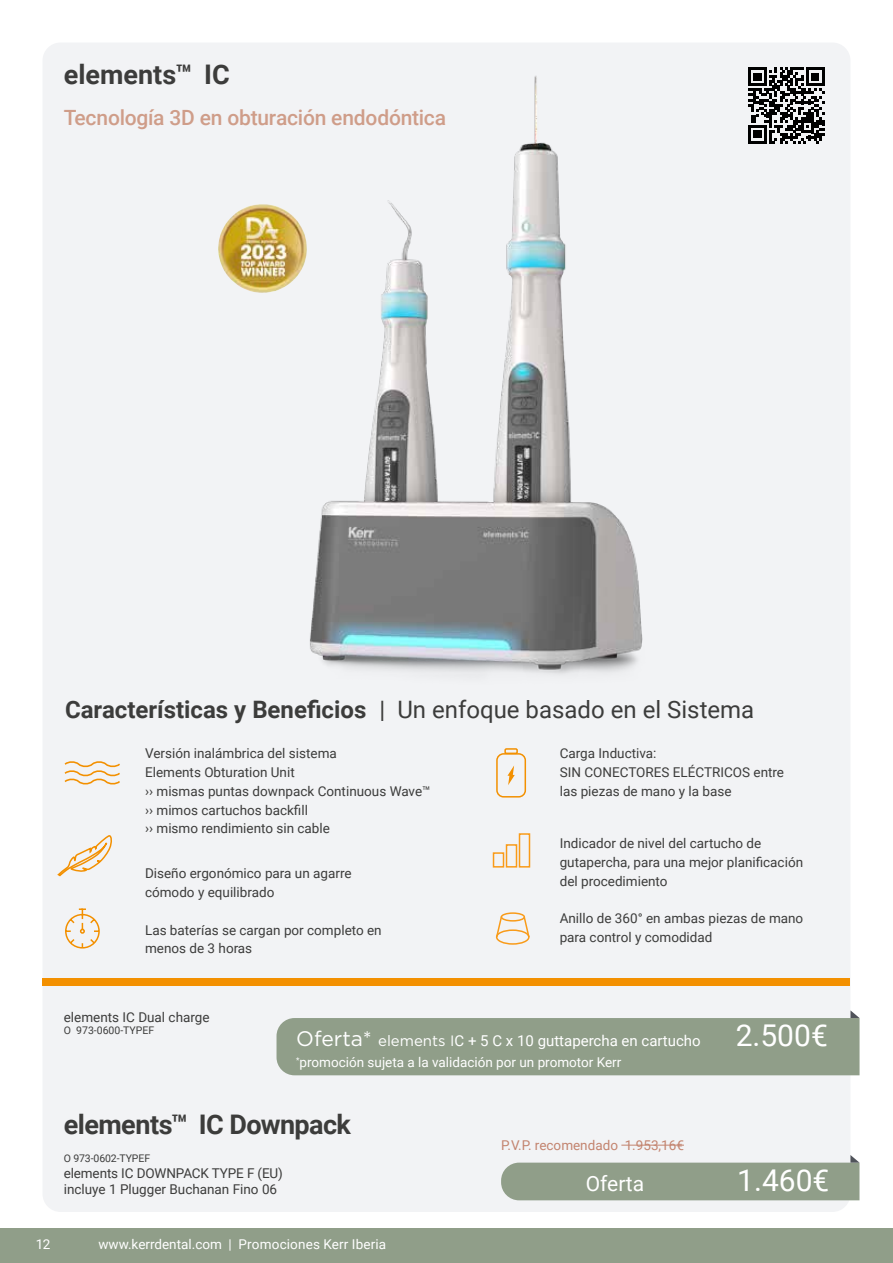
<style>
.page{position:relative;width:893px;height:1263px;background:#fff}
.page>*{position:absolute;margin:0;border:0;box-sizing:border-box;transform-origin:0 0}
.t1{font:30px "Roboto";color:#fff}
.t2{font:700 27px "Roboto";letter-spacing:-.015em;color:#3c3c3b}
.t3{font:24px "Roboto";color:#3c3c3b}
.t4{font:500 21px "Roboto";letter-spacing:-.01em;color:#cf9d89}
.t5{font:21px "Roboto";color:#fff}
.t6{font:15px "Roboto";color:#fff}
.t7{font:13.5px/18.8px "Roboto";color:#3c3c3b}
.t8{font:13.5px "Roboto";color:#fff}
.t9{font:13.5px "Roboto";color:#c3846f}
.t10{font:10.5px "Roboto";color:#3c3c3b}
.s1{font-weight:700}
.s2{font-family:"Gotham";font-size:21px}
.s3{font-family:"Gotham"}
.s4{font-size:30px}
</style>
<div class="page">
<div style="left:0;top:1229px;width:893px;height:34px;background:#909e89"></div>
<div style="left:43px;top:43px;width:807px;height:1169px;background:#f2f3f5;border-radius:18px"></div>
<img style="left:310px;top:76px;width:333px;height:598px">
<div style="left:496px;top:753px;width:30px;height:44px;border:2px solid #f39000;border-radius:7px"></div>
<div style="left:504px;top:748px;width:14px;height:6px;border:2px solid #f39000"></div>
<svg style="left:507px;top:766px;width:8px;height:19px"></svg>
<svg style="left:58px;top:835px;width:54px;height:42px"></svg>
<svg style="left:64px;top:761px;width:56px;height:24px"></svg>
<svg style="left:65px;top:908px;width:35px;height:41px"></svg>
<svg style="left:492px;top:833px;width:39px;height:35px"></svg>
<div style="left:501px;top:912px;width:24px;height:9px;border:2px solid #f99b19;border-radius:50%"></div>
<div style="left:496px;top:929px;width:34px;height:16px;border:2px solid #f99b19;border-radius:50%"></div>
<svg style="left:495px;top:915px;width:8px;height:24px"></svg>
<svg style="left:522px;top:915px;width:8px;height:24px"></svg>
<div style="left:43px;top:978px;width:807px;height:8px;background:#f39000"></div>
<svg style="left:276px;top:1010px;width:583px;height:65px;background:#9ca896"></svg>
<hr style="left:621px;top:1145px;width:63px;height:1px;background:#c3846f">
<svg style="left:501px;top:1155px;width:358px;height:45px"></svg>
<svg style="left:748px;top:67px;width:76px;height:77px"></svg>
<img style="left:218px;top:204px;width:89px;height:89px">
<h2 class="t2" style="left:64px;top:56px;width:167px">elements™ IC</h2>
<h3 class="t4" style="left:64px;top:103px;width:384px">Tecnología 3D en obturación endodóntica</h3>
<h3 class="t3" style="left:65px;top:693px;width:691px"><span class="s1">Características y Beneficios</span> | Un enfoque basado en el Sistema</h3>
<p class="t7" style="left:145px;top:744px;width:287px">Versión inalámbrica del sistema<br>Elements Obturation Unit<br>›› mismas puntas downpack Continuous Wave™ ›› mimos cartuchos backfill<br>›› mismo rendimiento sin cable</p>
<p class="t7" style="left:145px;top:864px;width:208px">Diseño ergonómico para un agarre cómodo y equilibrado</p>
<p class="t7" style="left:145px;top:920px;width:238px">Las baterías se cargan por completo en menos de 3 horas</p>
<p class="t7" style="left:560px;top:744px;width:226px">Carga Inductiva:<br>SIN CONECTORES ELÉCTRICOS entre las piezas de mano y la base</p>
<p class="t7" style="left:560px;top:834px;width:245px">Indicador de nivel del cartucho de gutapercha, para una mejor planificación del procedimiento</p>
<p class="t7" style="left:560px;top:909px;width:245px">Anillo de 360° en ambas piezas de mano para control y comodidad</p>
<p class="t7" style="left:64px;top:1007px;width:147px">elements IC Dual charge</p>
<p class="t10" style="left:64px;top:1023px;width:92px">O 973-0600-TYPEF</p>
<p class="t6" style="left:296px;top:1030px;width:533px"><span class="s2">Oferta*</span> <span class="s3">elements I</span>C + 5 C x 10 guttapercha en cartucho <span class="s4">2.500€</span></p>
<p class="t8" style="left:296px;top:1053px;width:327px"><sup>*</sup>promoción sujeta a la validación por un promotor Kerr</p>
<h2 class="t2" style="left:64px;top:1105px;width:289px">elements™ IC Downpack</h2>
<p class="t10" style="left:64px;top:1151px;width:88px">O 973-0602-TYPEF</p>
<p class="t7" style="left:64px;top:1165px;width:221px;line-height:16.2px">elements IC DOWNPACK TYPE F (EU) incluye 1 Plugger Buchanan Fino 06</p>
<p class="t8" style="left:36px;top:1234px;width:16px">12</p>
<p class="t8" style="left:98px;top:1235px;width:289px">www.kerrdental.com | Promociones Kerr Iberia</p>
<p class="t9" style="left:501px;top:1135px;width:184px">P.V.P. recomendado 1.953,16€</p>
<h3 class="t5" style="left:586px;top:1168px;width:60px">Oferta</h3>
<h1 class="t1" style="left:737px;top:1159px;width:94px">1.460€</h1>
</div>
